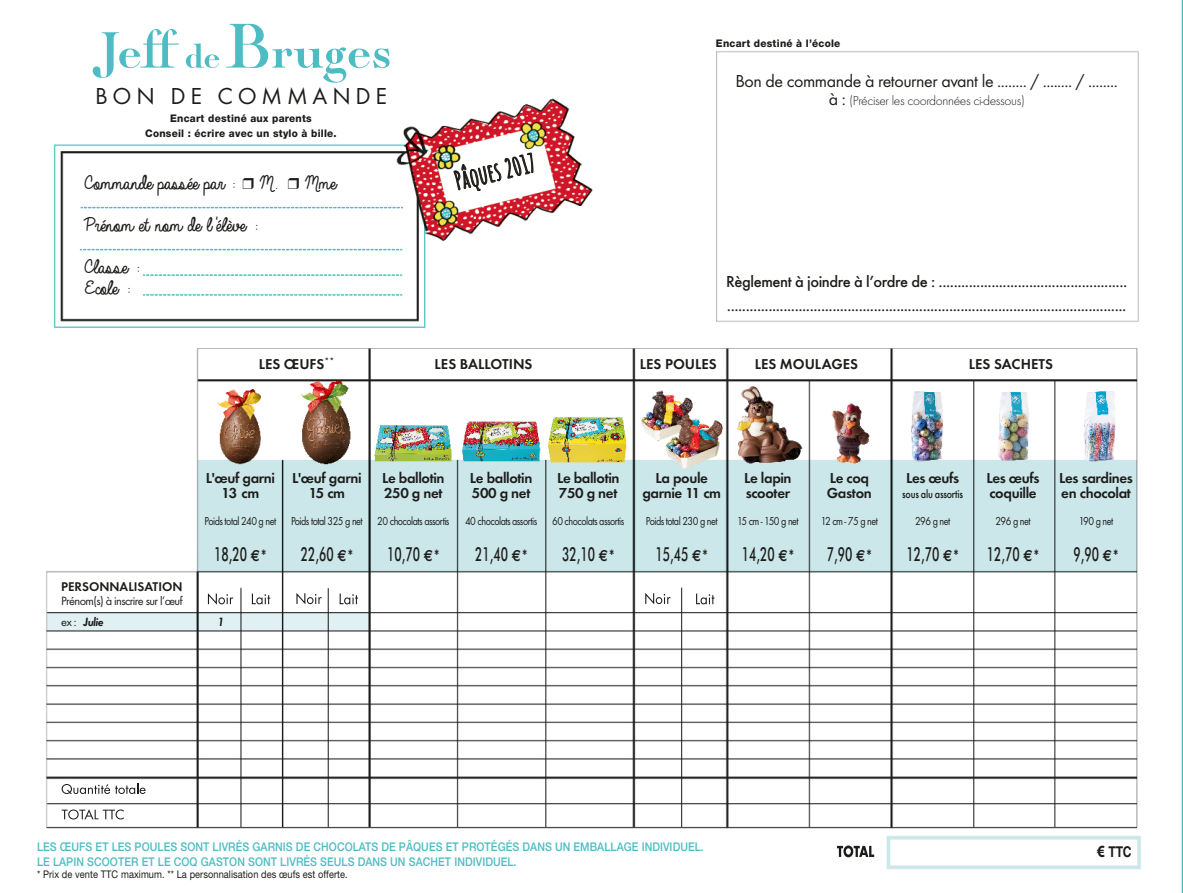
<style>
.page{position:relative;width:1183px;height:893px;background:#fff}
.page>*{position:absolute;margin:0;border:0;box-sizing:border-box;transform-origin:0 0}
.t1{font:700 25.2px "Amatic";color:#2e1103}
.t2{font:24px "Futura T";letter-spacing:.2em;color:#1d1d1b}
.t3{font:21px/42px "Always In My Heart";color:#1d1d1b}
.t4{font:500 19.35px "Futura BT";color:#1d1d1b;scale:.62 1}
.t5{font:18px "Futura T";letter-spacing:-.025em;color:#1d1d1b}
.t6{font:500 16.5px/24px "Futura T";letter-spacing:-.025em;color:#1d1d1b}
.t7{font:600 15px/15px "Futura T";letter-spacing:-.025em;color:#1d1d1b}
.t8{font:600 14.85px "Futura T";color:#1d1d1b}
.t9{font:700 14.85px "Helvetica";color:#1d1d1b;scale:.82 1}
.t10{font:300 13.5px "Futura T";letter-spacing:-.025em;color:#1d1d1b}
.t11{font:600 13.05px "Futura T";color:#1d1d1b}
.t12{font:12.45px "Futura T";letter-spacing:-.045em;color:#1d1d1b}
.t13{font:italic 600 12.45px "Futura T";letter-spacing:-.055em;color:#1d1d1b}
.t14{font:500 12px/15px "Helvetica Neue";letter-spacing:.005em;color:#4ebcc3;scale:.88 1}
.t15{font:12px "Futura T";letter-spacing:-.05em;color:#1d1d1b;scale:.84 1}
.t16{font:500 12px "Futura T";letter-spacing:-.025em;color:#1d1d1b;scale:.84 1}
.t17{font:800 10.5px/15px "Helvetica Neue";letter-spacing:.025em;color:#1d1d1b;text-align:center;scale:.95 1}
.t18{font:10.5px "Helvetica Neue";letter-spacing:.005em;color:#1d1d1b;scale:.88 1}
.s1{font-weight:400;font-size:18px}
.s2{font-weight:400;font-style:normal}
.s3{font-family:"Euro Sans";font-weight:700;font-size:16.2px}
.s4{font-size:16.2px}
.s5{font-family:"Myriad Pro";font-size:17.25px}
</style>
<div class="page">
<img style="left:46px;top:0;width:1136px;height:893px">
<svg style="left:62px;top:809px;width:62px;height:10px"></svg>
<svg style="left:62px;top:783px;width:84px;height:11px"></svg>
<svg style="left:836px;top:845px;width:38px;height:12px"></svg>
<svg style="left:81px;top:207px;width:321px;height:1px"></svg>
<svg style="left:80px;top:249px;width:321px;height:1px"></svg>
<svg style="left:143px;top:274px;width:258px;height:2px"></svg>
<svg style="left:143px;top:294px;width:258px;height:2px"></svg>
<svg style="left:453px;top:153px;width:80px;height:59px"></svg>
<svg style="left:93px;top:24px;width:296px;height:59px"></svg>
<svg style="left:296px;top:593px;width:26px;height:11px"></svg>
<svg style="left:339px;top:594px;width:19px;height:10px"></svg>
<svg style="left:208px;top:593px;width:25px;height:12px"></svg>
<svg style="left:252px;top:594px;width:18px;height:10px"></svg>
<svg style="left:645px;top:593px;width:25px;height:11px"></svg>
<svg style="left:696px;top:594px;width:18px;height:10px"></svg>
<h2 class="t2" style="left:95px;top:82px;width:293px">BON DE COMMANDE</h2>
<p class="t17" style="left:145px;top:111px;width:203px">Encart destiné aux parents<br>Conseil : écrire avec un stylo à bille.</p>
<p class="t3" style="left:80px;top:163px;width:253px">Commande passée par : ❒ M. ❒ Mme<br>Prénom et nom de l'élève :<br>Classe :</p>
<p class="t3" style="left:80px;top:268px;width:46px">Ecole :</p>
<h1 class="t1" style="left:451px;top:163px;width:82px;rotate:-13deg">Pâques 2017</h1>
<p class="t17" style="left:715px;top:36px;width:132px">Encart destiné à l’école</p>
<p class="t5" style="left:735px;top:70px;width:384px">Bon de commande à retourner avant le ........ / ........ / ........</p>
<p class="t10" style="left:828px;top:92px;width:197px"><span class="s1">à :</span> (Préciser les coordonnées ci-dessous)</p>
<p class="t6" style="left:725px;top:269px;width:402px">Règlement à joindre à l’ordre de : .................................................. ..........................................................................................................</p>
<p class="t8" style="left:258px;top:356px;width:77px">LES ŒUFS<sup>**</sup></p>
<p class="t8" style="left:434px;top:356px;width:99px">LES BALLOTINS</p>
<p class="t8" style="left:639px;top:356px;width:78px">LES POULES</p>
<p class="t8" style="left:754px;top:356px;width:105px">LES MOULAGES</p>
<p class="t8" style="left:968px;top:356px;width:86px">LES SACHETS</p>
<p class="t11" style="left:61px;top:579px;width:123px">PERSONNALISATION</p>
<p class="t12" style="left:61px;top:593px;width:123px">Prénom(s) à inscrire sur l’œuf</p>
<p class="t13" style="left:61px;top:614px;width:44px"><span class="s2">ex :</span> Julie</p>
<p class="t7" style="left:206px;top:470px;width:71px;text-align:center">L'œuf garni<br>13 cm</p>
<p class="t15" style="left:204px;top:514px;width:87px">Poids total 240 g net</p>
<p class="t4" style="left:214px;top:542px;width:86px">18,20 <span class="s3">€</span><span class="s4">*</span></p>
<p class="t7" style="left:292px;top:470px;width:71px;text-align:center">L'œuf garni<br>15 cm</p>
<p class="t15" style="left:291px;top:514px;width:87px">Poids total 325 g net</p>
<p class="t4" style="left:301px;top:542px;width:86px">22,60 <span class="s3">€</span><span class="s4">*</span></p>
<p class="t7" style="left:382px;top:470px;width:64px">Le ballotin<br>250 g net</p>
<p class="t15" style="left:377px;top:514px;width:87px">20 chocolats assortis</p>
<p class="t4" style="left:387px;top:542px;width:86px">10,70 <span class="s3">€</span><span class="s4">*</span></p>
<p class="t7" style="left:470px;top:470px;width:64px">Le ballotin<br>500 g net</p>
<p class="t15" style="left:465px;top:514px;width:87px">40 chocolats assortis</p>
<p class="t4" style="left:475px;top:542px;width:86px">21,40 <span class="s3">€</span><span class="s4">*</span></p>
<p class="t7" style="left:557px;top:470px;width:64px">Le ballotin<br>750 g net</p>
<p class="t15" style="left:552px;top:514px;width:87px">60 chocolats assortis</p>
<p class="t4" style="left:562px;top:542px;width:86px">32,10 <span class="s3">€</span><span class="s4">*</span></p>
<p class="t7" style="left:642px;top:470px;width:80px;text-align:center">La poule garnie 11 cm</p>
<p class="t15" style="left:645px;top:514px;width:87px">Poids total 230 g net</p>
<p class="t4" style="left:655px;top:542px;width:86px">15,45 <span class="s3">€</span><span class="s4">*</span></p>
<p class="t7" style="left:744px;top:470px;width:49px">Le lapin scooter</p>
<p class="t15" style="left:736px;top:514px;width:75px">15 cm - 150 g net</p>
<p class="t4" style="left:741px;top:542px;width:86px">14,20 <span class="s3">€</span><span class="s4">*</span></p>
<p class="t13" style="left:217px;top:614px;width:8px">1</p>
<p class="t7" style="left:826px;top:470px;width:46px">Le coq<br>Gaston</p>
<p class="t15" style="left:820px;top:514px;width:70px">12 cm - 75 g net</p>
<p class="t4" style="left:826px;top:542px;width:74px">7,90 <span class="s3">€</span><span class="s4">*</span></p>
<p class="t7" style="left:905px;top:470px;width:55px">Les œufs</p>
<p class="t16" style="left:902px;top:487px;width:74px">sous alu assortis</p>
<p class="t15" style="left:914px;top:514px;width:43px">296 g net</p>
<p class="t4" style="left:906px;top:542px;width:86px">12,70 <span class="s3">€</span><span class="s4">*</span></p>
<p class="t7" style="left:986px;top:470px;width:55px">Les œufs coquille</p>
<p class="t15" style="left:995px;top:514px;width:43px">296 g net</p>
<p class="t4" style="left:986px;top:542px;width:86px">12,70 <span class="s3">€</span><span class="s4">*</span></p>
<p class="t7" style="left:1058px;top:470px;width:75px">Les sardines en chocolat</p>
<p class="t15" style="left:1078px;top:514px;width:43px">190 g net</p>
<p class="t4" style="left:1073px;top:542px;width:74px">9,90 <span class="s3">€</span><span class="s4">*</span></p>
<p class="t14" style="left:37px;top:839px;width:759px">LES ŒUFS ET LES POULES SONT LIVRÉS GARNIS DE CHOCOLATS DE PÂQUES ET PROTÉGÉS DANS UN EMBALLAGE INDIVIDUEL.<br>LE LAPIN SCOOTER ET LE COQ GASTON SONT LIVRÉS SEULS DANS UN SACHET INDIVIDUEL.</p>
<p class="t18" style="left:37px;top:868px;width:354px">* Prix de vente TTC maximum. ** La personnalisation des œufs est offerte.</p>
<p class="t9" style="left:1096px;top:843px;width:44px"><span class="s5">€</span> TTC</p>
</div>
